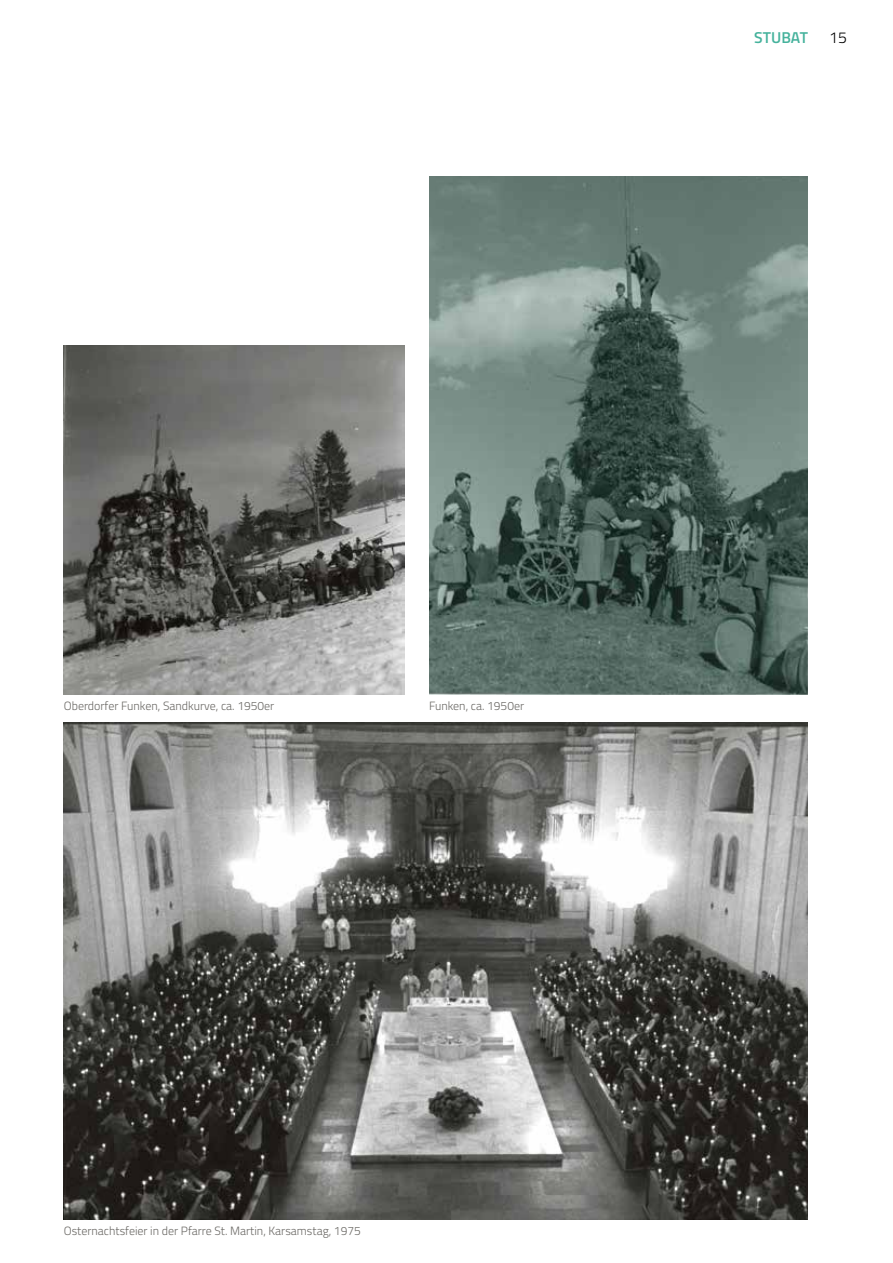
<style>
.page{position:relative;width:893px;height:1263px;background:#fff}
.page>*{position:absolute;margin:0;border:0;box-sizing:border-box;transform-origin:0 0}
.t1{font:600 15.75px "Titillium";color:#45b29c}
.t2{font:300 15.75px "Titillium";color:#000}
.t3{font:300 12px "Titillium";color:#6a6864}
</style>
<div class="page">
<img style="left:64px;top:722px;width:744px;height:497px">
<img style="left:64px;top:345px;width:340px;height:349px">
<img style="left:429px;top:176px;width:379px;height:518px">
<h1 class="t1" style="left:754px;top:26px;width:55px">STUBAT</h1>
<h1 class="t2" style="left:829px;top:26px;width:19px">15</h1>
<p class="t3" style="left:64px;top:697px;width:212px">Oberdorfer Funken, Sandkurve, ca. 1950er</p>
<p class="t3" style="left:429px;top:697px;width:97px">Funken, ca. 1950er</p>
<p class="t3" style="left:64px;top:1222px;width:299px">Osternachtsfeier in der Pfarre St. Martin, Karsamstag, 1975</p>
</div>
